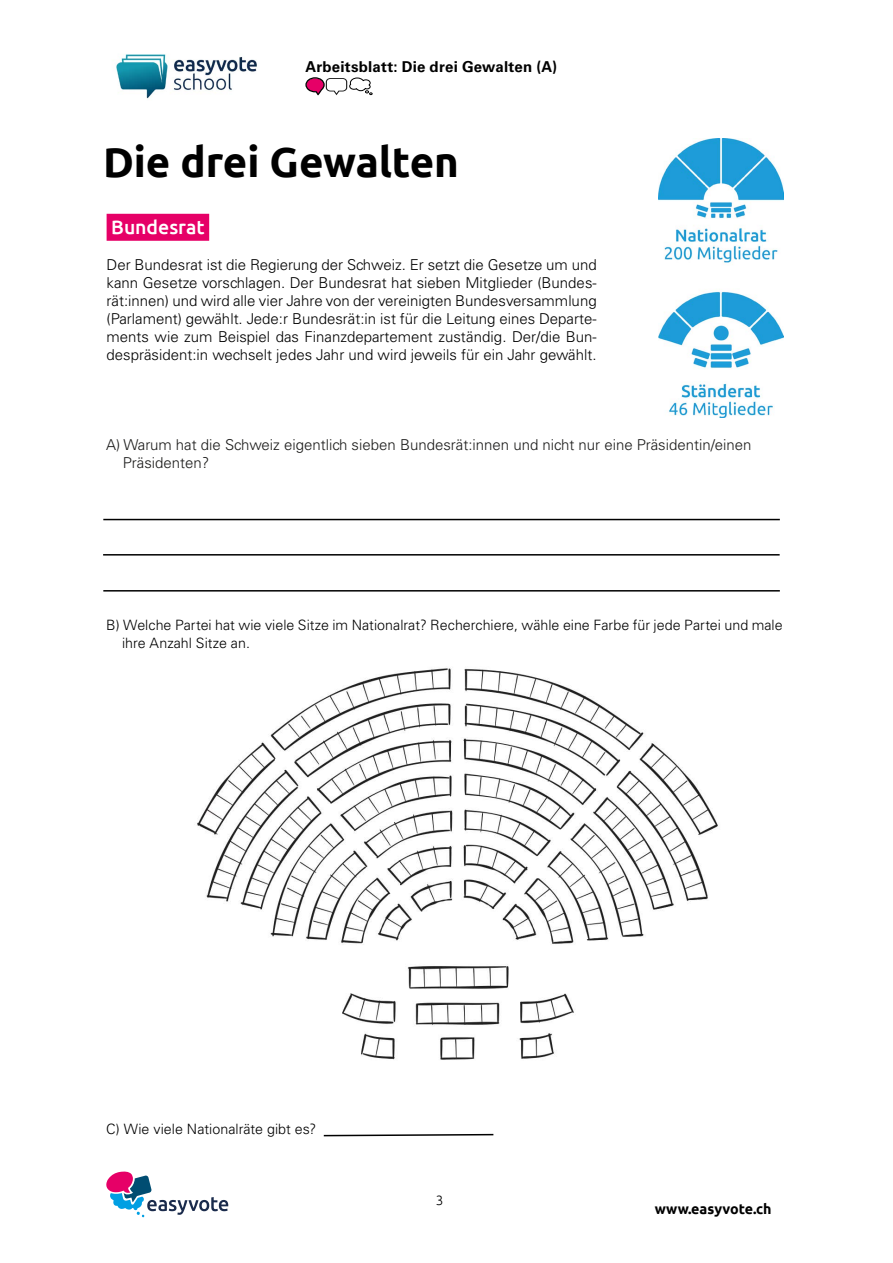
<style>
.page{position:relative;width:893px;height:1263px;background:#fff}
.page>*{position:absolute;margin:0;border:0;box-sizing:border-box;transform-origin:0 0}
.t1{font:700 42px "Ubuntu";letter-spacing:-.005em;color:#000}
.t2{font:500 19.5px "Ubuntu";color:#fff}
.t3{font:300 15px/18px "Univers LT Std";color:#000;text-align:justify}
.t4{font:300 15px/18px "Univers LT Std";color:#1b1b1a}
.t5{font:700 15px "Univers LT Std";letter-spacing:.015em;color:#000}
.t6{font:300 14.25px/18px "Univers LT Std";color:#000}
.t7{font:700 14.25px "Ubuntu";color:#000}
.t8{font:300 13.5px "Ubuntu";color:#000}
</style>
<div class="page">
<svg style="left:106px;top:1171px;width:122px;height:46px"></svg>
<img style="left:116px;top:54px;width:141px;height:45px">
<div style="left:107px;top:214px;width:102px;height:27px;background:#e60067"></div>
<hr style="left:103px;top:519px;width:677px;height:1px;background:#000">
<hr style="left:103px;top:554px;width:677px;height:1px;background:#000">
<hr style="left:103px;top:590px;width:677px;height:1px;background:#000">
<svg style="left:323px;top:1133px;width:171px;height:4px"></svg>
<svg style="left:305px;top:77px;width:68px;height:18px"></svg>
<img style="left:659px;top:139px;width:124px;height:278px">
<img style="left:197px;top:668px;width:521px;height:392px">
<p class="t5" style="left:305px;top:58px;width:253px">Arbeitsblatt: Die drei Gewalten (A)</p>
<h1 class="t1" style="left:103px;top:136px;width:357px">Die drei Gewalten</h1>
<h2 class="t2" style="left:111px;top:215px;width:95px">Bundesrat</h2>
<p class="t3" style="left:107px;top:256px;width:492px">Der Bundesrat ist die Regierung der Schweiz. Er setzt die Gesetze um und kann Gesetze vorschlagen. Der Bundesrat hat sieben Mitglieder (Bundes&shy;rät:innen) und wird alle vier Jahre von der vereinigten Bundesversammlung (Parlament) gewählt. Jede:r Bundesrät:in ist für die Leitung eines Departe&shy;ments wie zum Beispiel das Finanzdepartement zuständig. Der/die Bun&shy;despräsident:in wechselt jedes Jahr und wird jeweils für ein Jahr gewählt.</p>
<p class="t4" style="left:123px;top:436px;width:630px;text-indent:-17px">A) Warum hat die Schweiz eigentlich sieben Bundesrät:innen und nicht nur eine Präsidentin/einen<br>Präsidenten?</p>
<p class="t6" style="left:122px;top:616px;width:662px;text-indent:-16px">B) Welche Partei hat wie viele Sitze im Nationalrat? Recherchiere, wähle eine Farbe für jede Partei und male ihre Anzahl Sitze an.</p>
<p class="t6" style="left:106px;top:1120px;width:212px">C) Wie viele Nationalräte gibt es?</p>
<p class="t8" style="left:436px;top:1192px;width:9px">3</p>
<p class="t7" style="left:655px;top:1200px;width:118px">www.easyvote.ch</p>
</div>
